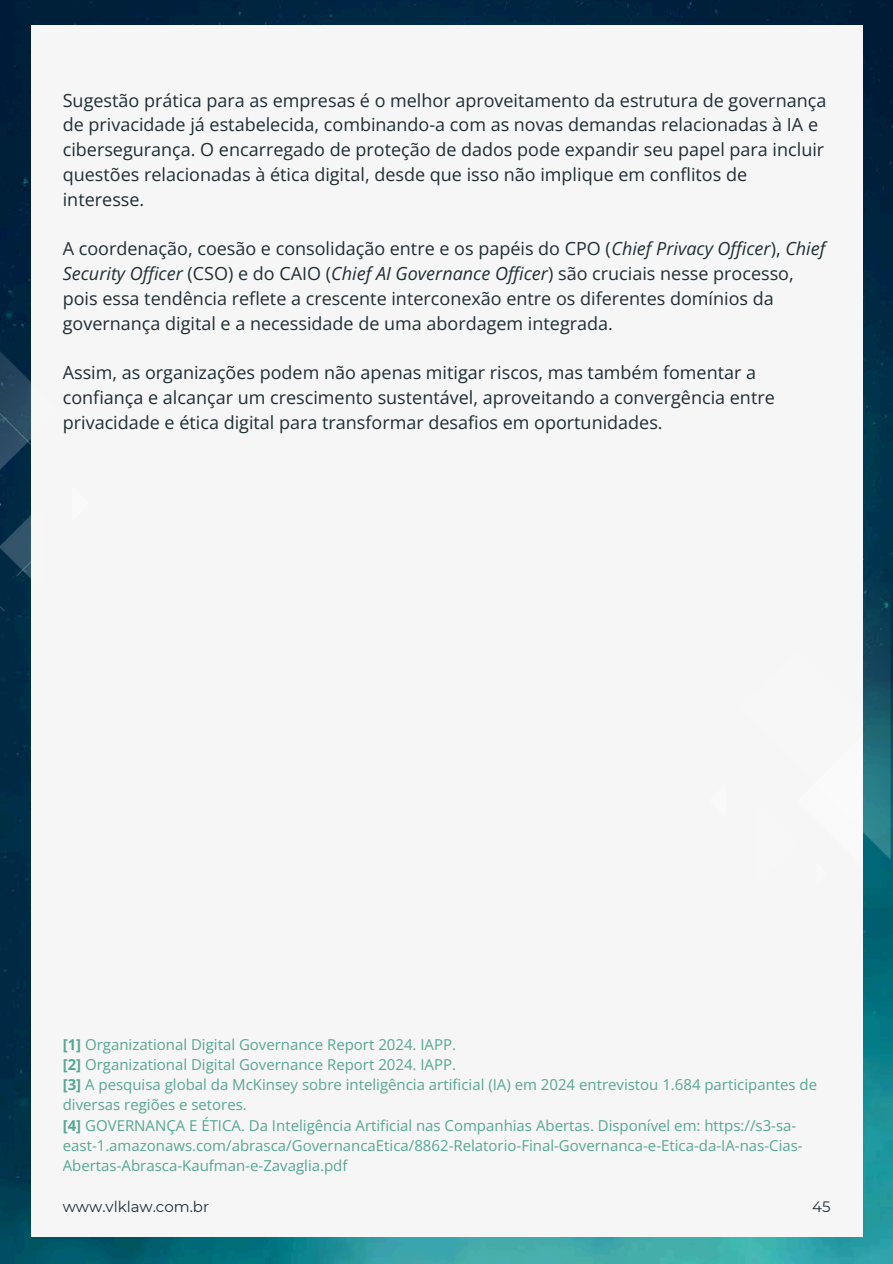
<style>
.page{position:relative;width:893px;height:1264px;background:#fff}
.page>*{position:absolute;margin:0;border:0;box-sizing:border-box;transform-origin:0 0}
.t1{font:18px/24.8px "Open Sans";color:#1f2e34}
.t2{font:15px/20.2px "Open Sans";color:#57a693}
.t3{font:15px "Montserrat";color:#1f2e34}
.s1{font-style:italic}
.s2{font-weight:700}
</style>
<div class="page">
<img style="left:0;top:0;width:892px;height:1263px">
<div style="left:31px;top:25px;width:831px;height:1211px;background:#f6f6f6"></div>
<img style="left:862px;top:558px;width:28px;height:349px">
<img style="left:0;top:261px;width:31px;height:349px">
<h1 class="t1" style="left:63px;top:87px;width:765px">Sugestão prática para as empresas é o melhor aproveitamento da estrutura de governança de privacidade já estabelecida, combinando-a com as novas demandas relacionadas à IA e cibersegurança. O encarregado de proteção de dados pode expandir seu papel para incluir questões relacionadas à ética digital, desde que isso não implique em conflitos de interesse.</h1>
<h1 class="t1" style="left:63px;top:236px;width:764px">A coordenação, coesão e consolidação entre e os papéis do CPO (<span class="s1">Chief Privacy Officer</span>), <span class="s1">Chief Security Officer</span> (CSO) e do CAIO (<span class="s1">Chief AI Governance Officer</span>) são cruciais nesse processo, pois essa tendência reflete a crescente interconexão entre os diferentes domínios da governança digital e a necessidade de uma abordagem integrada.</h1>
<h1 class="t1" style="left:63px;top:360px;width:713px">Assim, as organizações podem não apenas mitigar riscos, mas também fomentar a confiança e alcançar um crescimento sustentável, aproveitando a convergência entre privacidade e ética digital para transformar desafios em oportunidades.</h1>
<p class="t2" style="left:63px;top:1033px;width:395px"><span class="s2">[1]</span> Organizational Digital Governance Report 2024. IAPP.</p>
<p class="t2" style="left:63px;top:1053px;width:395px"><span class="s2">[2]</span> Organizational Digital Governance Report 2024. IAPP.</p>
<p class="t2" style="left:63px;top:1074px;width:755px"><span class="s2">[3]</span> A pesquisa global da McKinsey sobre inteligência artificial (IA) em 2024 entrevistou 1.684 participantes de diversas regiões e setores.</p>
<p class="t2" style="left:63px;top:1114px;width:741px"><span class="s2">[4]</span> GOVERNANÇA E ÉTICA. Da Inteligência Artificial nas Companhias Abertas. Disponível em: https://s3-sa&shy;east-1.amazonaws.com/abrasca/GovernancaEtica/8862-Relatorio-Final-Governanca-e-Etica-da-IA-nas-Cias-<br>Abertas-Abrasca-Kaufman-e-Zavaglia.pdf</p>
<p class="t3" style="left:63px;top:1197px;width:148px">www.vlklaw.com.br</p>
<p class="t3" style="left:812px;top:1197px;width:20px">45</p>
</div>
